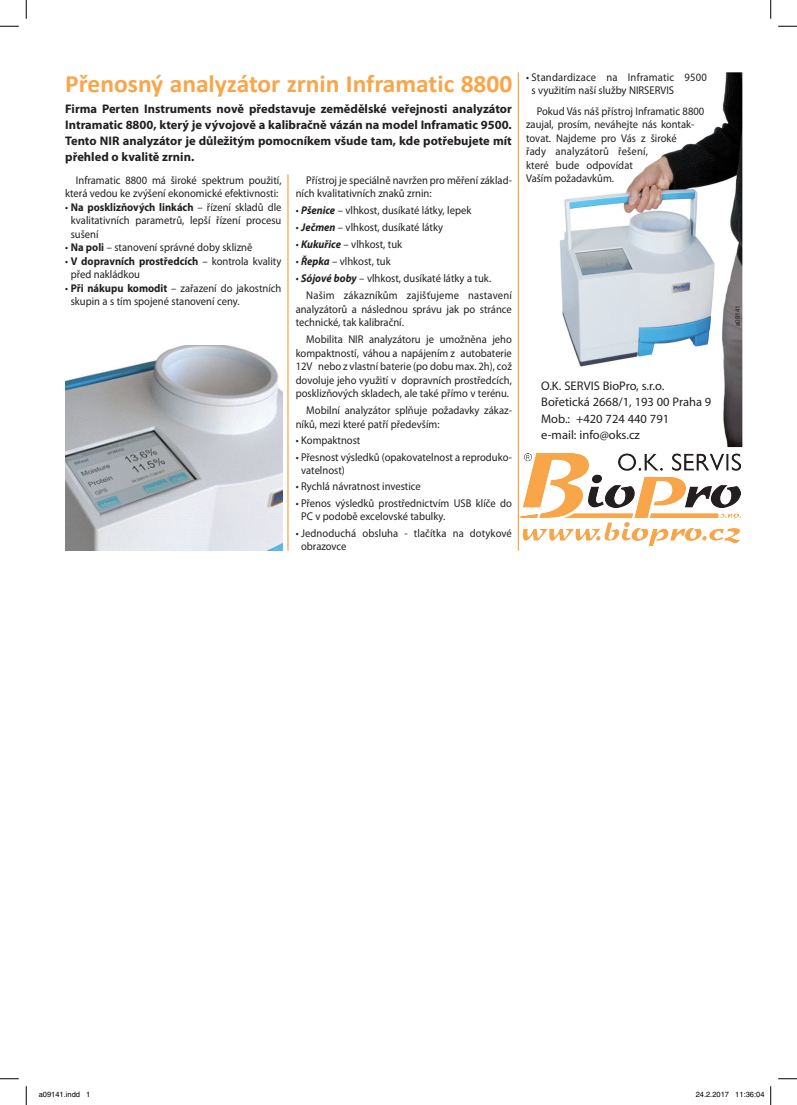
<style>
.page{position:relative;width:797px;height:1105px;background:#fff}
.page>*{position:absolute;margin:0;border:0;box-sizing:border-box;transform-origin:0 0}
.t1{font:700 25px "Calibri";color:#f9a64a}
.t2{font:700 12.5px/16.2px "Myriad Pro";color:#231f20;text-align:justify}
.t3{font:12.5px/16.2px "Myriad Pro";color:#231f20}
.t4{font:11.25px/13.5px "Myriad Pro";color:#231f20;scale:.94 1}
.t5{font:7.5px "Helvetica";color:#000}
.t6{font:6.25px "Arial";color:#231f20}
.s1{font-weight:700}
.s2{font-weight:700;font-style:italic}
</style>
<div class="page">
<img style="left:559px;top:72px;width:183px;height:375px">
<img style="left:521px;top:454px;width:219px;height:91px">
<hr style="left:287px;top:174px;width:1px;height:377px;background:#f9a64a">
<hr style="left:518px;top:72px;width:1px;height:479px;background:#f9a64a">
<img style="left:65px;top:345px;width:218px;height:205px">
<svg style="left:0;top:25px;width:19px;height:2px"></svg>
<svg style="left:778px;top:25px;width:19px;height:2px"></svg>
<svg style="left:0;top:1078px;width:19px;height:1px"></svg>
<svg style="left:778px;top:1078px;width:19px;height:1px"></svg>
<svg style="left:25px;top:0;width:2px;height:19px"></svg>
<svg style="left:25px;top:1086px;width:2px;height:19px"></svg>
<svg style="left:770px;top:0;width:1px;height:19px"></svg>
<svg style="left:770px;top:1086px;width:1px;height:19px"></svg>
<h1 class="t1" style="left:65px;top:67px;width:448px">Přenosný analyzátor zrnin Inframatic 8800</h1>
<p class="t2" style="left:65px;top:100px;width:448px">Firma Perten Instruments nově představuje zemědělské veřejnosti analyzátor Intramatic 8800, který je vývojově a kalibračně vázán na model Inframatic 9500.<br>Tento NIR analyzátor je důležitým pomocníkem všude tam, kde potřebujete mít přehled o kvalitě zrnin.</p>
<p class="t4" style="left:65px;top:173px;width:231px;text-align:right">Inframatic 8800 má široké spektrum použití, která vedou ke zvýšení ekonomické efektivnosti:</p>
<p class="t4" style="left:71px;top:200px;width:226px;text-align:justify;text-indent:-5px">• <span class="s1">Na posklizňových linkách</span> – řízení skladů dle kvalitativních parametrů, lepší řízení procesu sušení</p>
<p class="t4" style="left:65px;top:240px;width:201px">• <span class="s1">Na poli</span> – stanovení správné doby sklizně</p>
<p class="t4" style="left:71px;top:254px;width:226px;text-indent:-5px">• <span class="s1">V dopravních prostředcích</span> – kontrola kvality před nakládkou</p>
<p class="t4" style="left:71px;top:281px;width:226px;text-indent:-5px">• <span class="s1">Při nákupu komodit</span> – zařazení do jakostních skupin a s tím spojené stanovení ceny.</p>
<p class="t4" style="left:296px;top:173px;width:231px;text-indent:11px">Přístroj je speciálně navržen pro měření základ&shy;ních kvalitativních znaků zrnin:</p>
<p class="t4" style="left:296px;top:203px;width:188px">• <span class="s2">Pšenice</span> – vlhkost, dusíkaté látky, lepek</p>
<p class="t4" style="left:296px;top:220px;width:158px">• <span class="s2">Ječmen</span> – vlhkost, dusíkaté látky</p>
<p class="t4" style="left:296px;top:237px;width:115px">• <span class="s2">Kukuřice</span> – vlhkost, tuk</p>
<p class="t4" style="left:296px;top:254px;width:103px">• <span class="s2">Řepka</span> – vlhkost, tuk</p>
<p class="t4" style="left:306px;top:270px;width:220px;line-height:17px;text-indent:-11px">• <span class="s2">Sójové boby</span> – vlhkost, dusíkaté látky a tuk.<br>Našim zákazníkům zajišťujeme nastavení</p>
<p class="t4" style="left:296px;top:302px;width:231px">analyzátorů a následnou správu jak po stránce technické, tak kalibrační.</p>
<p class="t4" style="left:296px;top:333px;width:231px;text-align:justify;text-indent:11px">Mobilita NIR analyzátoru je umožněna jeho kompaktností, váhou a napájením z autobaterie 12V nebo z vlastní baterie (po dobu max. 2h), což dovoluje jeho využití v dopravních prostředcích, posklizňových skladech, ale také přímo v terénu.</p>
<p class="t4" style="left:296px;top:404px;width:231px;text-indent:11px">Mobilní analyzátor splňuje požadavky zákaz&shy;níků, mezi které patří především:</p>
<p class="t4" style="left:296px;top:433px;width:70px">• Kompaktnost</p>
<p class="t4" style="left:301px;top:450px;width:226px;text-indent:-5px">• Přesnost výsledků (opakovatelnost a reproduko&shy;vatelnost)</p>
<p class="t4" style="left:296px;top:480px;width:135px">• Rychlá návratnost investice</p>
<p class="t4" style="left:301px;top:496px;width:226px;text-indent:-5px">• Přenos výsledků prostřednictvím USB klíče do<br>PC v podobě excelovské tabulky.</p>
<p class="t4" style="left:301px;top:526px;width:226px;text-indent:-5px">• Jednoduchá obsluha - tlačítka na dotykové obrazovce</p>
<p class="t4" style="left:531px;top:70px;width:188px;text-indent:-5px">• Standardizace na Inframatic 9500 s využitím naší služby NIRSERVIS</p>
<p class="t4" style="left:526px;top:104px;width:191px;text-indent:11px">Pokud Vás náš přístroj Inframatic 8800 zaujal, prosím, neváhejte nás kontak&shy;tovat. Najdeme pro Vás z široké<br>řady analyzátorů řešení,<br>které bude odpovídat<br>Vaším požadavkům.</p>
<p class="t3" style="left:541px;top:377px;width:172px">O.K. SERVIS BioPro, s.r.o.<br>Bořetická 2668/1, 193 00 Praha 9<br>Mob.: +420 724 440 791<br>e-mail: info@oks.cz</p>
<p class="t6" style="left:733px;top:326px;width:22px;rotate:-90deg">a09141</p>
<p class="t5" style="left:39px;top:1090px;width:53px">a09141.indd 1</p>
<p class="t5" style="left:695px;top:1090px;width:70px">24.2.2017 11:36:04</p>
</div>
